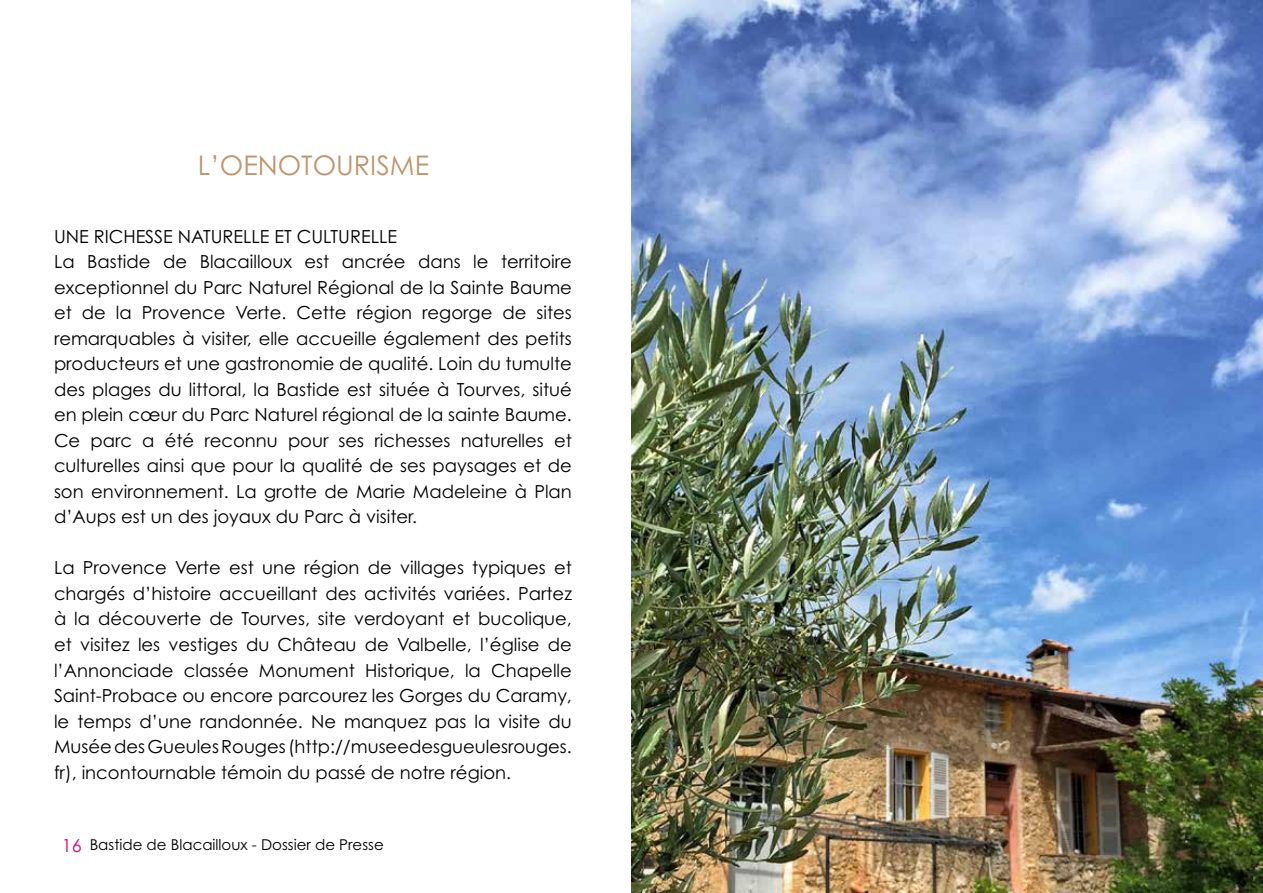
<style>
.page{position:relative;width:1263px;height:893px;background:#fff}
.page>*{position:absolute;margin:0;border:0;box-sizing:border-box;transform-origin:0 0}
.t1{font:27px "Century Gothic Pro";color:#be956a}
.t2{font:18px/25.5px "Century Gothic Pro";color:#000}
.t3{font:15px "Century Gothic Pro";color:#000}
.s1{font-size:18px;color:#e6007d}
</style>
<div class="page">
<img style="left:631px;top:0;width:632px;height:893px">
<h1 class="t1" style="left:198px;top:149px;width:233px">L’OENOTOURISME</h1>
<p class="t2" style="left:54px;top:223px;width:519px">UNE RICHESSE NATURELLE ET CULTURELLE<br>La Bastide de Blacailloux est ancrée dans le territoire exceptionnel du Parc Naturel Régional de la Sainte Baume et de la Provence Verte. Cette région regorge de sites remarquables à visiter, elle accueille également des petits producteurs et une gastronomie de qualité. Loin du tumulte des plages du littoral, la Bastide est située à Tourves, situé en plein cœur du Parc Naturel régional de la sainte Baume.<br>Ce parc a été reconnu pour ses richesses naturelles et culturelles ainsi que pour la qualité de ses paysages et de son environnement. La grotte de Marie Madeleine à Plan d’Aups est un des joyaux du Parc à visiter.</p>
<p class="t2" style="left:54px;top:555px;width:519px;text-align:justify">La Provence Verte est une région de villages typiques et chargés d’histoire accueillant des activités variées. Partez à la découverte de Tourves, site verdoyant et bucolique, et visitez les vestiges du Château de Valbelle, l’église de l’Annonciade classée Monument Historique, la Chapelle Saint-Probace ou encore parcourez les Gorges du Caramy, le temps d’une randonnée. Ne manquez pas la visite du Musée des Gueules Rouges (http://museedesgueulesrouges. fr), incontournable témoin du passé de notre région.</p>
<p class="t3" style="left:62px;top:835px;width:323px"><span class="s1">16</span> Bastide de Blacailloux - Dossier de Presse</p>
</div>
